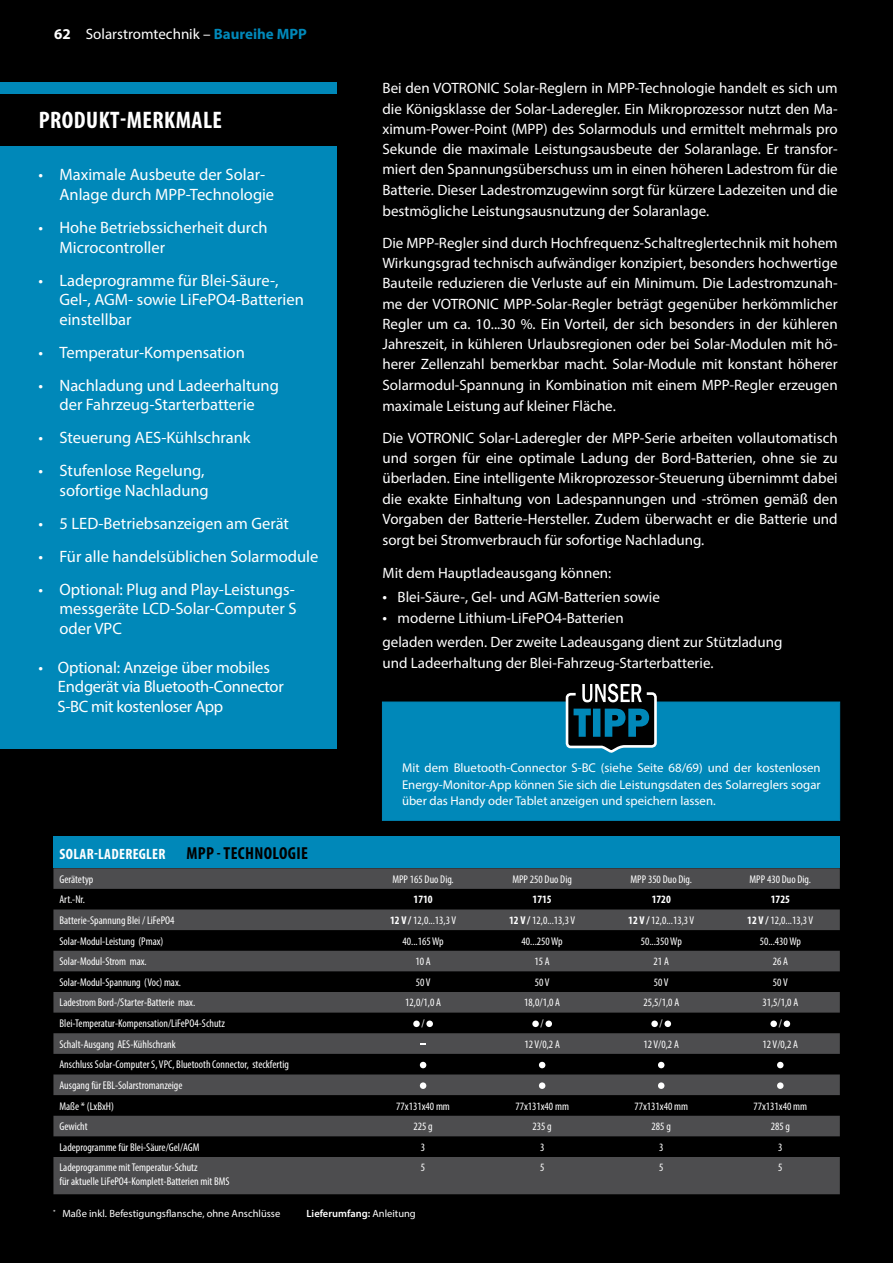
<style>
.page{position:relative;width:893px;height:1263px;background:#000}
.page>*{position:absolute;margin:0;border:0;box-sizing:border-box;transform-origin:0 0}
.t1{font:700 condensed 24px "Myriad Pro";letter-spacing:.02em;color:#fff}
.t2{font:16.5px/19.5px "Myriad Pro";color:#fff}
.t3{font:16.5px/19.5px "Myriad Pro";letter-spacing:-.02em;color:#fff}
.t4{font:15px/20.4px "Myriad Pro";color:#fff;text-align:justify}
.t5{font:700 condensed 15px "Myriad Pro";letter-spacing:.02em;color:#fff}
.t6{font:12.75px/16.5px "Myriad Pro";color:#fff;text-align:justify}
.t7{font:condensed 11.25px/20.5px "Myriad Pro";color:#fff}
.t8{font:700 condensed 11.25px "Myriad Pro";color:#fff}
.t9{font:10.5px "Myriad Pro";color:#fff}
.t10{font:600 10.5px "Myriad Pro";color:#fff}
.s1{font-weight:700}
.s2{font-weight:700;color:#0088b9}
.s3{font-size:16.5px}
.s4{font-size:17.4px;color:#000}
.s5{color:#000}
.s6{font-weight:400}
</style>
<div class="page">
<div style="left:0;top:82px;width:337px;height:667px;background:#0088b9"></div>
<div style="left:0;top:95px;width:354px;height:51px;background:#000"></div>
<div style="left:53px;top:837px;width:786px;height:31px;background:#0088b9"></div>
<svg style="left:53px;top:868px;width:787px;height:326px;fill:#4d4d4f"></svg>
<svg style="left:413px;top:1020px;width:7px;height:7px"></svg>
<svg style="left:426px;top:1020px;width:7px;height:7px"></svg>
<svg style="left:532px;top:1020px;width:7px;height:7px"></svg>
<svg style="left:545px;top:1020px;width:7px;height:7px"></svg>
<svg style="left:651px;top:1020px;width:7px;height:7px"></svg>
<svg style="left:665px;top:1020px;width:6px;height:7px"></svg>
<svg style="left:770px;top:1020px;width:7px;height:7px"></svg>
<svg style="left:784px;top:1020px;width:6px;height:7px"></svg>
<svg style="left:420px;top:1062px;width:6px;height:6px"></svg>
<svg style="left:539px;top:1062px;width:6px;height:6px"></svg>
<svg style="left:658px;top:1062px;width:6px;height:6px"></svg>
<svg style="left:777px;top:1062px;width:6px;height:6px"></svg>
<svg style="left:420px;top:1082px;width:6px;height:7px"></svg>
<svg style="left:539px;top:1082px;width:6px;height:7px"></svg>
<svg style="left:658px;top:1082px;width:6px;height:7px"></svg>
<svg style="left:777px;top:1082px;width:6px;height:7px"></svg>
<div style="left:382px;top:702px;width:458px;height:119px;background:#0088b9;border:1px solid #0088b9"></div>
<svg style="left:564px;top:684px;width:94px;height:69px"></svg>
<p class="t4" style="left:54px;top:23px;width:254px"><span class="s1">62</span> Solarstromtechnik – <span class="s2">Baureihe MPP</span></p>
<h1 class="t1" style="left:39px;top:105px;width:185px">PRODUKT-MERKMALE</h1>
<p class="t2" style="left:59px;top:165px;width:216px;text-indent:-21px">• Maximale Ausbeute der Solar-<br>Anlage durch MPP-Technologie</p>
<p class="t2" style="left:59px;top:217px;width:210px;text-indent:-21px">• Hohe Betriebssicherheit durch<br>Microcontroller</p>
<p class="t2" style="left:59px;top:270px;width:246px;text-indent:-21px">• Ladeprogramme für Blei-Säure-,<br>Gel-, AGM- sowie LiFePO4-Batterien einstellbar</p>
<p class="t2" style="left:38px;top:342px;width:208px">• Temperatur-Kompensation</p>
<p class="t2" style="left:38px;top:375px;width:242px;text-align:center">• Nachladung und Ladeerhaltung der Fahrzeug-Starterbatterie</p>
<p class="t2" style="left:38px;top:427px;width:214px">• Steuerung AES-Kühlschrank</p>
<p class="t2" style="left:38px;top:460px;width:172px;text-align:right">• Stufenlose Regelung, sofortige Nachladung</p>
<p class="t2" style="left:38px;top:513px;width:252px">• 5 LED-Betriebsanzeigen am Gerät</p>
<p class="t2" style="left:38px;top:546px;width:281px">• Für alle handelsüblichen Solarmodule</p>
<p class="t2" style="left:59px;top:579px;width:239px;text-align:justify;text-indent:-21px">• Optional: Plug and Play-Leistungs&shy;messgeräte LCD-Solar-Computer S oder VPC</p>
<p class="t3" style="left:57px;top:657px;width:228px;text-indent:-19px">• Optional: Anzeige über mobiles<br>Endgerät via Bluetooth-Connector<br>S-BC mit kostenloser App</p>
<p class="t4" style="left:382px;top:78px;width:457px">Bei den VOTRONIC Solar-Reglern in MPP-Technologie handelt es sich um die Königsklasse der Solar-Laderegler. Ein Mikroprozessor nutzt den Ma&shy;ximum-Power-Point (MPP) des Solarmoduls und ermittelt mehrmals pro Sekunde die maximale Leistungsausbeute der Solaranlage. Er transfor&shy;miert den Spannungsüberschuss um in einen höheren Ladestrom für die Batterie. Dieser Ladestromzugewinn sorgt für kürzere Ladezeiten und die bestmögliche Leistungsausnutzung der Solaranlage.</p>
<p class="t4" style="left:382px;top:232px;width:457px">Die MPP-Regler sind durch Hochfrequenz-Schaltreglertechnik mit hohem Wirkungsgrad technisch aufwändiger konzipiert, besonders hochwertige Bauteile reduzieren die Verluste auf ein Minimum. Die Ladestromzunah&shy;me der VOTRONIC MPP-Solar-Regler beträgt gegenüber herkömmlicher Regler um ca. 10...30 %. Ein Vorteil, der sich besonders in der kühleren Jahreszeit, in kühleren Urlaubsregionen oder bei Solar-Modulen mit hö&shy;herer Zellenzahl bemerkbar macht. Solar-Module mit konstant höherer Solarmodul-Spannung in Kombination mit einem MPP-Regler erzeugen maximale Leistung auf kleiner Fläche.</p>
<p class="t4" style="left:382px;top:427px;width:457px">Die VOTRONIC Solar-Laderegler der MPP-Serie arbeiten vollautomatisch und sorgen für eine optimale Ladung der Bord-Batterien, ohne sie zu überladen. Eine intelligente Mikroprozessor-Steuerung übernimmt dabei die exakte Einhaltung von Ladespannungen und -strömen gemäß den Vorgaben der Batterie-Hersteller. Zudem überwacht er die Batterie und sorgt bei Stromverbrauch für sofortige Nachladung.</p>
<p class="t4" style="left:382px;top:562px;width:230px">Mit dem Hauptladeausgang können:</p>
<p class="t4" style="left:382px;top:586px;width:279px"><span class="s3">•</span> Blei-Säure-, Gel- und AGM-Batterien sowie</p>
<p class="t4" style="left:382px;top:606px;width:401px;line-height:24px"><span class="s3">•</span> moderne Lithium-LiFePO4-Batterien<br>geladen werden. Der zweite Ladeausgang dient zur Stützladung</p>
<p class="t4" style="left:382px;top:652px;width:333px">und Ladeerhaltung der Blei-Fahrzeug-Starterbatterie.</p>
<p class="t6" style="left:402px;top:760px;width:420px">Mit dem Bluetooth-Connector S-BC (siehe Seite 68/69) und der kostenlosen Energy-Monitor-App können Sie sich die Leistungsdaten des Solarreglers sogar über das Handy oder Tablet anzeigen und speichern lassen.</p>
<p class="t5" style="left:60px;top:845px;width:250px">SOLAR-LADEREGLER <span class="s4">MPP</span> <span class="s5">-</span> <span class="s4">TECHNOLOGIE</span></p>
<p class="t7" style="left:59px;top:868px;width:35px">Gerätetyp</p>
<p class="t7" style="left:392px;top:868px;width:63px">MPP 165 Duo Dig.</p>
<p class="t7" style="left:512px;top:868px;width:61px">MPP 250 Duo Dig</p>
<p class="t7" style="left:630px;top:868px;width:63px">MPP 350 Duo Dig.</p>
<p class="t7" style="left:750px;top:868px;width:63px">MPP 430 Duo Dig.</p>
<p class="t7" style="left:59px;top:889px;width:27px">Art.-Nr.</p>
<p class="t8" style="left:414px;top:892px;width:21px">1710</p>
<p class="t8" style="left:533px;top:892px;width:21px">1715</p>
<p class="t8" style="left:652px;top:892px;width:21px">1720</p>
<p class="t8" style="left:771px;top:892px;width:21px">1725</p>
<p class="t7" style="left:59px;top:910px;width:117px">Batterie-Spannung Blei / LiFePO4</p>
<p class="t7" style="left:390px;top:910px;width:68px"><span class="s1">12 V /</span> 12,0...13,3 V</p>
<p class="t7" style="left:509px;top:910px;width:68px"><span class="s1">12 V /</span> 12,0...13,3 V</p>
<p class="t7" style="left:628px;top:910px;width:68px"><span class="s1">12 V /</span> 12,0...13,3 V</p>
<p class="t7" style="left:747px;top:910px;width:68px"><span class="s1">12 V /</span> 12,0...13,3 V</p>
<p class="t7" style="left:59px;top:930px;width:105px">Solar-Modul-Leistung (Pmax)</p>
<p class="t7" style="left:403px;top:930px;width:43px">40...165 Wp</p>
<p class="t7" style="left:522px;top:930px;width:43px">40...250 Wp</p>
<p class="t7" style="left:641px;top:930px;width:43px">50...350 Wp</p>
<p class="t7" style="left:760px;top:930px;width:43px">50...430 Wp</p>
<p class="t7" style="left:59px;top:951px;width:89px">Solar-Modul-Strom max.</p>
<p class="t7" style="left:415px;top:951px;width:17px">10 A</p>
<p class="t7" style="left:535px;top:951px;width:17px">15 A</p>
<p class="t7" style="left:654px;top:951px;width:17px">21 A</p>
<p class="t7" style="left:773px;top:951px;width:17px">26 A</p>
<p class="t7" style="left:59px;top:972px;width:123px">Solar-Modul-Spannung (Voc) max.</p>
<p class="t7" style="left:416px;top:972px;width:16px">50 V</p>
<p class="t7" style="left:535px;top:972px;width:16px">50 V</p>
<p class="t7" style="left:654px;top:972px;width:16px">50 V</p>
<p class="t7" style="left:773px;top:972px;width:16px">50 V</p>
<p class="t7" style="left:60px;top:992px;width:137px">Ladestrom Bord-/Starter-Batterie max.</p>
<p class="t7" style="left:405px;top:992px;width:37px">12,0/1,0 A</p>
<p class="t7" style="left:524px;top:992px;width:37px">18,0/1,0 A</p>
<p class="t7" style="left:643px;top:992px;width:37px">25,5/1,0 A</p>
<p class="t7" style="left:762px;top:992px;width:37px">31,5/1,0 A</p>
<p class="t7" style="left:60px;top:1013px;width:167px">Blei-Temperatur-Kompensation/LiFePO4-Schutz</p>
<p class="t7" style="left:421px;top:1013px;width:5px">/</p>
<p class="t7" style="left:541px;top:1013px;width:5px">/</p>
<p class="t7" style="left:660px;top:1013px;width:5px">/</p>
<p class="t7" style="left:779px;top:1013px;width:5px">/</p>
<p class="t7" style="left:59px;top:1033px;width:118px">Schalt-Ausgang AES-Kühlschrank</p>
<p class="t7" style="left:524px;top:1033px;width:37px">12 V/0,2 A</p>
<p class="t7" style="left:643px;top:1033px;width:37px">12 V/0,2 A</p>
<p class="t7" style="left:763px;top:1033px;width:37px">12 V/0,2 A</p>
<p class="t7" style="left:59px;top:1054px;width:231px">Anschluss Solar-Computer S, VPC, Bluetooth Connector, steckfertig<br>Ausgang für EBL-Solarstromanzeige<br>Maße * (LxBxH)</p>
<p class="t7" style="left:396px;top:1095px;width:55px">77x131x40 mm</p>
<p class="t7" style="left:515px;top:1095px;width:55px">77x131x40 mm</p>
<p class="t7" style="left:634px;top:1095px;width:55px">77x131x40 mm</p>
<p class="t7" style="left:753px;top:1095px;width:55px">77x131x40 mm</p>
<p class="t7" style="left:59px;top:1116px;width:30px">Gewicht</p>
<p class="t7" style="left:413px;top:1116px;width:21px">225 g</p>
<p class="t7" style="left:533px;top:1116px;width:21px">235 g</p>
<p class="t7" style="left:652px;top:1116px;width:21px">285 g</p>
<p class="t7" style="left:771px;top:1116px;width:21px">285 g</p>
<p class="t7" style="left:59px;top:1137px;width:142px">Ladeprogramme für Blei-Säure/Gel/AGM</p>
<p class="t7" style="left:421px;top:1137px;width:6px">3</p>
<p class="t7" style="left:540px;top:1137px;width:6px">3</p>
<p class="t7" style="left:659px;top:1137px;width:6px">3</p>
<p class="t7" style="left:778px;top:1137px;width:6px">3</p>
<p class="t7" style="left:59px;top:1161px;width:172px;line-height:13.5px">Ladeprogramme mit Temperatur-Schutz<br>für aktuelle LiFePO4-Komplett-Batterien mit BMS</p>
<p class="t7" style="left:421px;top:1157px;width:6px">5</p>
<p class="t7" style="left:540px;top:1157px;width:6px">5</p>
<p class="t7" style="left:659px;top:1157px;width:6px">5</p>
<p class="t7" style="left:778px;top:1157px;width:6px">5</p>
<p class="t9" style="left:53px;top:1207px;width:229px"><sup>*</sup> Maße inkl. Befestigungsflansche, ohne Anschlüsse</p>
<p class="t10" style="left:306px;top:1207px;width:111px">Lieferumfang: <span class="s6">Anleitung</span></p>
</div>
